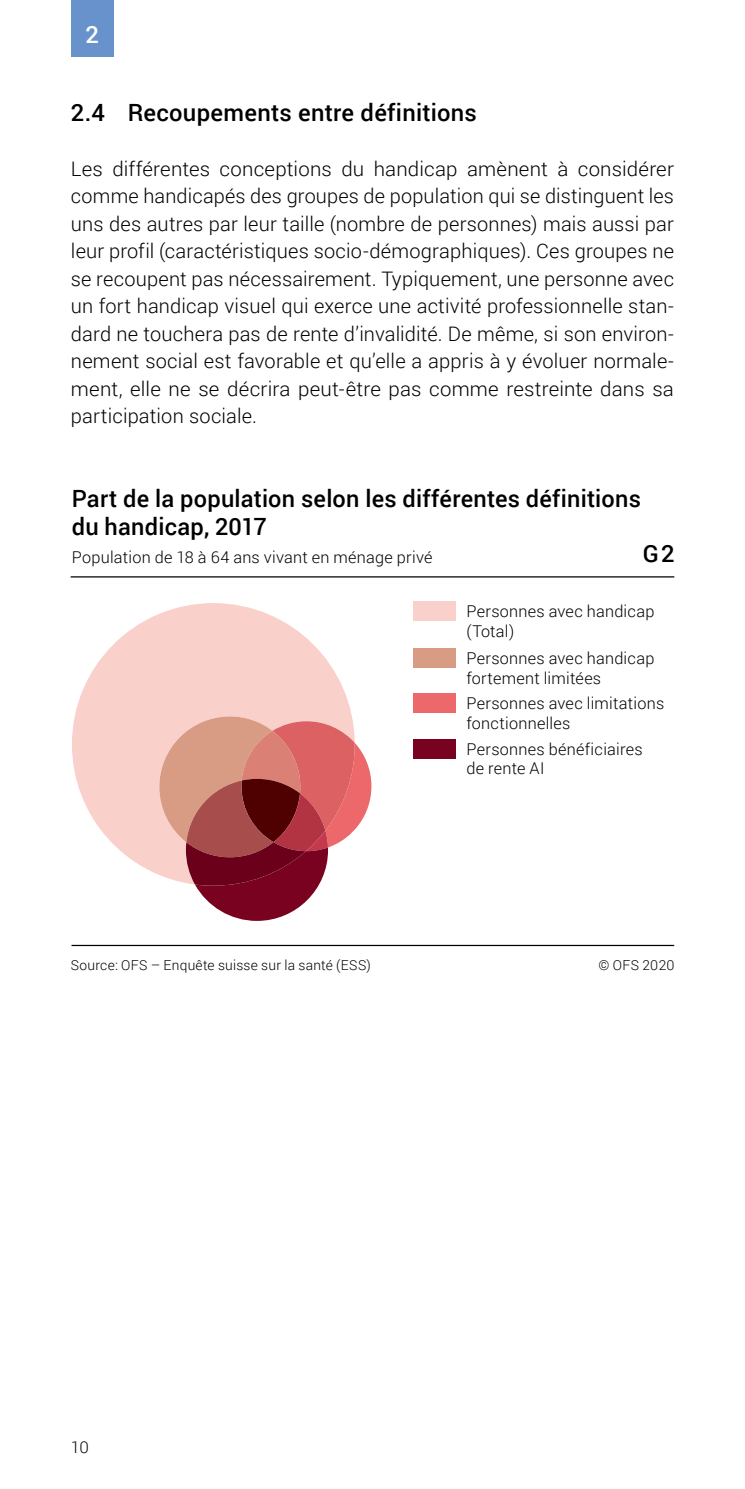
<style>
.page{position:relative;width:745px;height:1489px;background:#fff}
.page>*{position:absolute;margin:0;border:0;box-sizing:border-box;transform-origin:0 0}
.Untertitel_2_fett{font:500 23.75px/27.5px "Roboto";letter-spacing:.01em;color:#000}
.t1{font:500 23.75px "Roboto";color:#fff}
.Grundtext_F{font:300 20px/27.5px "Roboto";letter-spacing:.01em;color:#000;text-align:justify}
.t2{font:300 16.25px/19.5px "Roboto";letter-spacing:.015em;color:#000}
.t3{font:300 13.75px "Roboto";letter-spacing:.02em;color:#000}
</style>
<div class="page">
<div style="left:71px;top:0;width:42px;height:57px;background:#6892cc"></div>
<hr style="left:71px;top:576px;width:603px;height:1px;background:#000">
<hr style="left:71px;top:944px;width:602px;height:2px;background:#000">
<div style="left:412px;top:648px;width:43px;height:19px;background:#d89b84"></div>
<div style="left:412px;top:602px;width:43px;height:19px;background:#fad0cb"></div>
<div style="left:412px;top:693px;width:43px;height:20px;background:#ed686b"></div>
<div style="left:412px;top:739px;width:43px;height:19px;background:#7a0221"></div>
<svg style="left:72px;top:603px;width:280px;height:272px;fill:#fad0cb"></svg>
<svg style="left:159px;top:716px;width:212px;height:204px"></svg>
<p class="t1" style="left:85px;top:17px;width:15px">2</p>
<h4 class="Untertitel_2_fett" style="left:71px;top:97px;width:407px">2.4 Recoupements entre définitions</h4>
<p class="Grundtext_F" style="left:71px;top:154px;width:604px">Les différentes conceptions du handicap amènent à considérer comme handicapés des groupes de population qui se distinguent les uns des autres par leur taille (nombre de personnes) mais aussi par leur profil (caractéristiques socio-démographiques). Ces groupes ne se recoupent pas nécessairement. Typiquement, une personne avec un fort handicap visuel qui exerce une activité professionnelle stan&shy;dard ne touchera pas de rente d’invalidité. De même, si son environ&shy;nement social est favorable et qu’elle a appris à y évoluer normale&shy;ment, elle ne se décrira peut-être pas comme restreinte dans sa participation sociale.</p>
<p class="Untertitel_2_fett" style="left:72px;top:484px;width:570px">Part de la population selon les différentes définitions du handicap, 2017</p>
<p class="t2" style="left:72px;top:547px;width:362px">Population de 18 à 64 ans vivant en ménage privé</p>
<p class="Untertitel_2_fett" style="left:642px;top:539px;width:33px">G2</p>
<p class="t2" style="left:466px;top:601px;width:189px">Personnes avec handicap (Total)</p>
<p class="t2" style="left:466px;top:648px;width:189px">Personnes avec handicap fortement limitées</p>
<p class="t2" style="left:466px;top:693px;width:199px">Personnes avec limitations fonctionnelles</p>
<p class="t2" style="left:466px;top:738px;width:177px">Personnes bénéficiaires de rente AI</p>
<p class="t3" style="left:71px;top:955px;width:301px">Source: OFS – Enquête suisse sur la santé (ESS)</p>
<p class="t3" style="left:598px;top:955px;width:77px">© OFS 2020</p>
<p class="t2" style="left:71px;top:1436px;width:19px">10</p>
</div>
